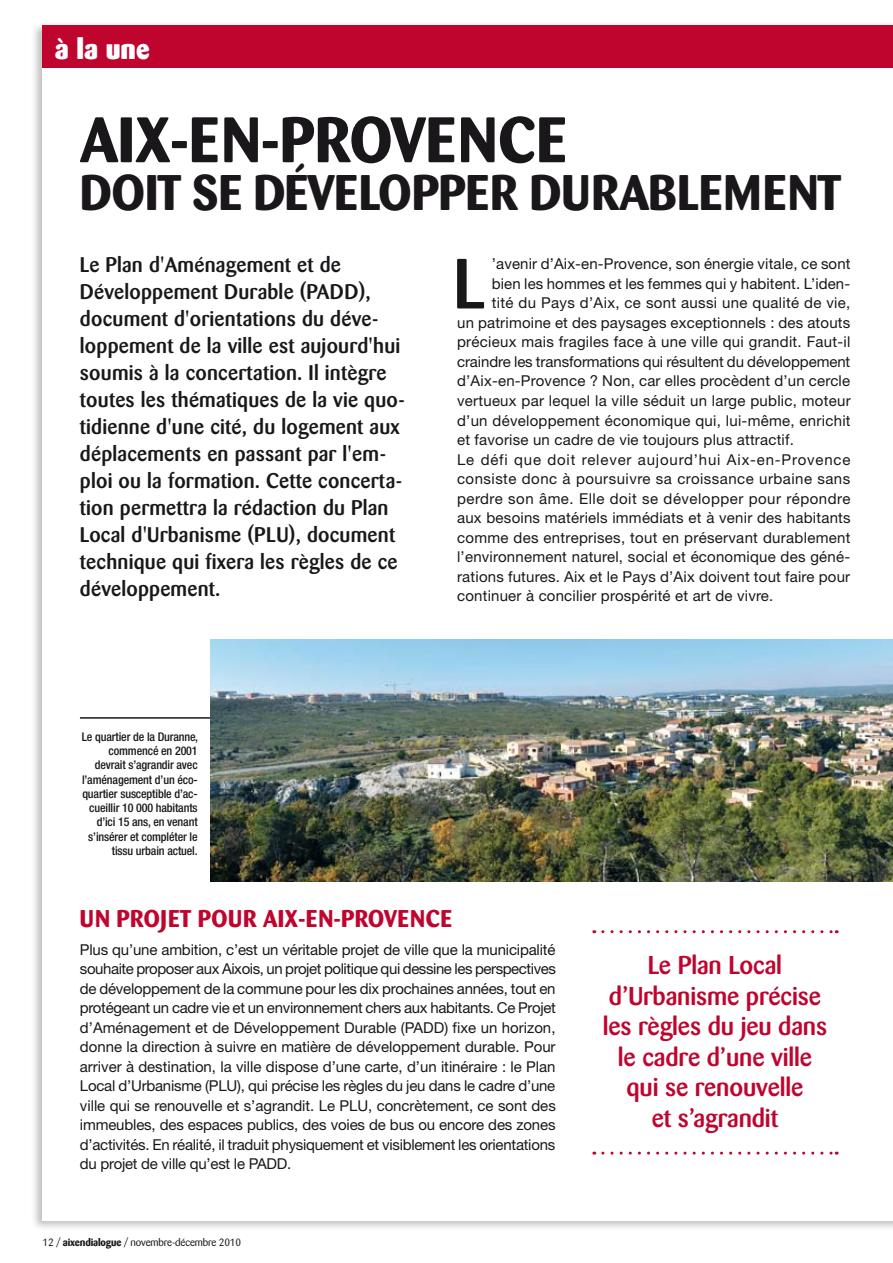
<style>
.page{position:relative;width:893px;height:1263px;background:#fff}
.page>*{position:absolute;margin:0;border:0;box-sizing:border-box;transform-origin:0 0}
.t1{font:500 70.2px "Barmeno";color:#1a171b}
.t2{font:700 63.6px "Barmeno";color:#1a171b}
.t3{font:700 49.5px "Barmeno";color:#1a171b}
.t4{font:800 28.5px "Barmeno";color:#fff}
.t5{font:500 25.5px/30.6px "Barmeno";letter-spacing:-.005em;color:#bf052e;text-align:center}
.t6{font:700 24px "Barmeno";letter-spacing:.045em;color:#bf052e}
.t7{font:500 21px/27px "Barmeno";letter-spacing:.01em;color:#1a171b}
.t8{font:15px/19.5px "Helvetica Neue";letter-spacing:.015em;color:#1a171b;text-align:justify}
.t9{font:15px "Helvetica Neue";letter-spacing:-.005em;color:#1a171b}
.t10{font:15px "Helvetica Neue";letter-spacing:.055em;color:#1a171b}
.t11{font:15px "Helvetica Neue";letter-spacing:.035em;color:#1a171b}
.t12{font:500 condensed 12px/14.2px "Helvetica Neue";letter-spacing:-.01em;color:#1a171b;text-align:right}
.t13{font:10.5px "Barmeno";letter-spacing:-.015em;color:#1a171b}
.s1{font-weight:700}
</style>
<div class="page">
<div style="left:30px;top:21px;width:863px;height:1210px;background:#1a171b;opacity:.27"></div>
<div style="left:43px;top:25px;width:850px;height:1195px;background:#fff"></div>
<div style="left:43px;top:26px;width:850px;height:42px;background:#bf052e"></div>
<svg style="left:603px;top:930px;width:234px;height:3px"></svg>
<svg style="left:603px;top:1151px;width:234px;height:3px"></svg>
<hr style="left:80px;top:717px;width:240px;height:2px;background:#1a171b">
<img style="left:211px;top:639px;width:682px;height:243px">
<h3 class="t4" style="left:55px;top:31px;width:96px">à la une</h3>
<h2 class="t2" style="left:80px;top:102px;width:483px">AIX-EN-PROVENCE</h2>
<h3 class="t3" style="left:80px;top:163px;width:763px">DOIT SE DÉVELOPPER DURABLEMENT</h3>
<p class="t7" style="left:80px;top:252px;width:326px">Le Plan d'Aménagement et de Développement Durable (PADD), document d'orientations du déve&shy;loppement de la ville est aujourd'hui soumis à la concertation. Il intègre toutes les thématiques de la vie quo&shy;tidienne d'une cité, du logement aux déplacements en passant par l'em&shy;ploi ou la formation. Cette concerta&shy;tion permettra la rédaction du Plan Local d'Urbanisme (PLU), document technique qui fixera les règles de ce développement.</p>
<p class="t12" style="left:82px;top:729px;width:118px">Le quartier de la Duranne, commencé en 2001 devrait s’agrandir avec l’aménagement d’un éco&shy;quartier susceptible d’ac&shy;cueillir 10 000 habitants d’ici 15 ans, en venant s’insérer et compléter le tissu urbain actuel.</p>
<h1 class="t1" style="left:453px;top:243px;width:34px">L</h1>
<p class="t8" style="left:492px;top:254px;width:360px">’avenir d’Aix-en-Provence, son énergie vitale, ce sont</p>
<p class="t8" style="left:492px;top:274px;width:360px">bien les hommes et les femmes qui y habitent. L’iden-</p>
<p class="t8" style="left:492px;top:293px;width:360px">tité du Pays d’Aix, ce sont aussi une qualité de vie,</p>
<p class="t8" style="left:457px;top:313px;width:395px">un patrimoine et des paysages exceptionnels : des atouts</p>
<p class="t8" style="left:457px;top:332px;width:395px">précieux mais fragiles face à une ville qui grandit. Faut-il</p>
<p class="t9" style="left:457px;top:353px;width:395px">craindre les transformations qui résultent du développement</p>
<p class="t8" style="left:457px;top:371px;width:395px">d’Aix-en-Provence ? Non, car elles procèdent d’un cercle</p>
<p class="t8" style="left:457px;top:391px;width:395px">vertueux par lequel la ville séduit un large public, moteur</p>
<p class="t8" style="left:457px;top:410px;width:395px">d’un développement économique qui, lui-même, enrichit</p>
<p class="t8" style="left:457px;top:430px;width:338px">et favorise un cadre de vie toujours plus attractif.</p>
<p class="t10" style="left:457px;top:450px;width:395px">Le défi que doit relever aujourd’hui Aix-en-Provence</p>
<p class="t8" style="left:457px;top:469px;width:395px">consiste donc à poursuivre sa croissance urbaine sans</p>
<p class="t11" style="left:457px;top:489px;width:395px">perdre son âme. Elle doit se développer pour répondre</p>
<p class="t8" style="left:457px;top:508px;width:395px">aux besoins matériels immédiats et à venir des habitants</p>
<p class="t8" style="left:457px;top:527px;width:395px">comme des entreprises, tout en préservant durablement</p>
<p class="t8" style="left:457px;top:547px;width:395px">l’environnement naturel, social et économique des géné-</p>
<p class="t8" style="left:457px;top:566px;width:395px">rations futures. Aix et le Pays d’Aix doivent tout faire pour</p>
<p class="t8" style="left:457px;top:586px;width:318px">continuer à concilier prospérité et art de vivre.</p>
<h3 class="t6" style="left:80px;top:904px;width:373px">UN PROJET POUR AIX-EN-PROVENCE</h3>
<p class="t8" style="left:80px;top:939px;width:478px">Plus qu’une ambition, c’est un véritable projet de ville que la municipalité souhaite proposer aux Aixois, un projet politique qui dessine les perspectives de développement de la commune pour les dix prochaines années, tout en protégeant un cadre vie et un environnement chers aux habitants. Ce Projet d’Aménagement et de Développement Durable (PADD) fixe un horizon, donne la direction à suivre en matière de développement durable. Pour arriver à destination, la ville dispose d’une carte, d’un itinéraire : le Plan Local d’Urbanisme (PLU), qui précise les règles du jeu dans le cadre d’une ville qui se renouvelle et s’agrandit. Le PLU, concrètement, ce sont des immeubles, des espaces publics, des voies de bus ou encore des zones d’activités. En réalité, il traduit physiquement et visiblement les orientations du projet de ville qu’est le PADD.</p>
<p class="t13" style="left:43px;top:1236px;width:200px">12 / <span class="s1">AIXENDIALOGUE</span> / novembre-décembre 2010</p>
<h3 class="t5" style="left:603px;top:950px;width:226px">Le Plan Local d’Urbanisme précise les règles du jeu dans le cadre d’une ville qui se renouvelle<br>et s’agrandit</h3>
</div>
